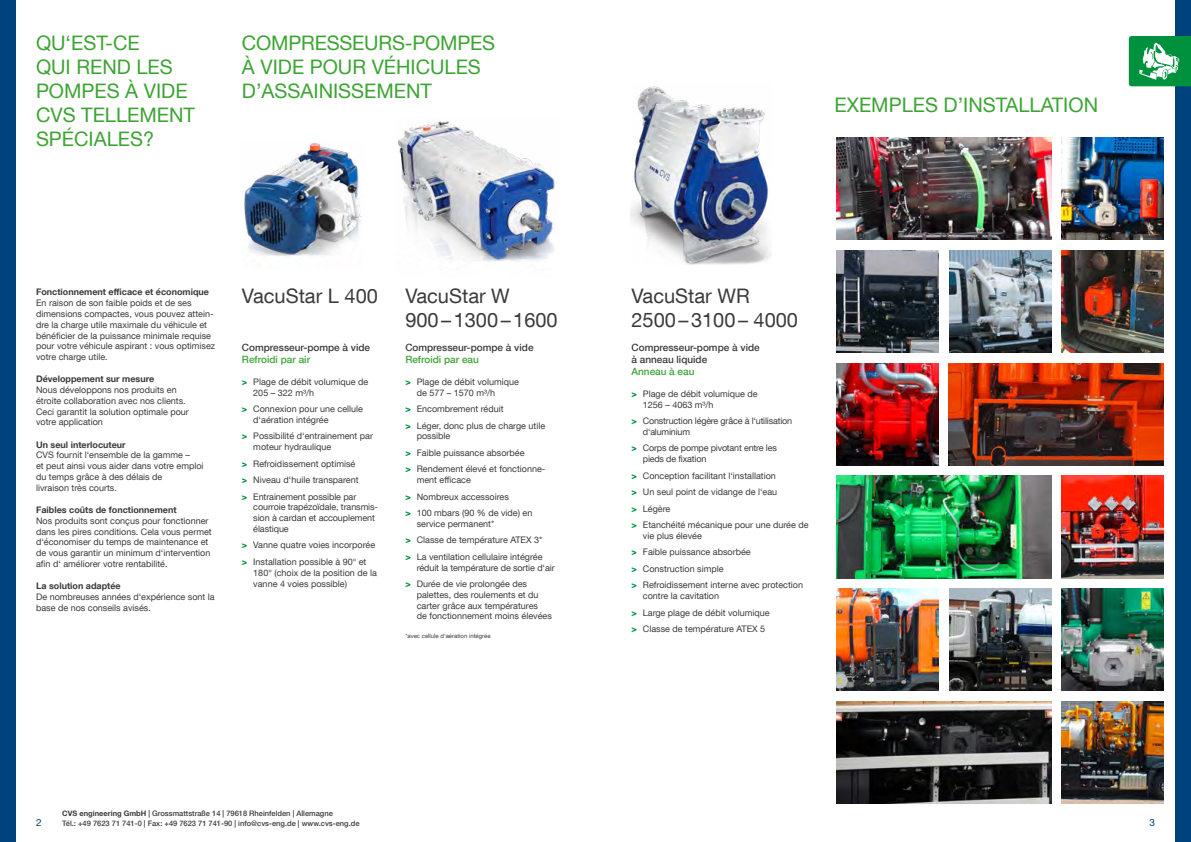
<style>
.page{position:relative;width:1191px;height:842px;background:#fff}
.page>*{position:absolute;margin:0;border:0;box-sizing:border-box;transform-origin:0 0}
.t1{font:20px/24px "Helvetica Neue LT Com";color:#3da434}
.t2{font:20px/24px "Helvetica Neue LT Com";color:#3b3b3a}
.t3{font:500 10px/12px "Helvetica Neue LT Com";color:#3b3b3a}
.t4{font:500 10px "Helvetica Neue LT Com";color:#3da434}
.t5{font:10px "Helvetica Neue LT Com";color:#00437c}
.t6{font:9px/10.8px "Helvetica Neue LT Com";color:#3b3b3a}
.t7{font:700 9px "Helvetica Neue LT Com";color:#3b3b3a}
.t8{font:9px/10.8px "Helvetica Neue LT Com";letter-spacing:-.02em;color:#3b3b3a}
.t9{font:500 7.5px/10px "Helvetica Neue LT Com";color:#3b3b3a}
.t10{font:6px "Helvetica Neue LT Com";color:#3b3b3a}
.s1{font-family:"Helvetica Neue";font-weight:900;font-stretch:expanded;color:#00913e}
.s2{font-weight:700}
</style>
<div class="page">
<div style="left:0;top:0;width:15px;height:842px;background:#00437c"></div>
<div style="left:1175px;top:0;width:16px;height:842px;background:#00437c"></div>
<img style="left:836px;top:138px;width:216px;height:102px">
<img style="left:1061px;top:138px;width:102px;height:102px">
<img style="left:836px;top:476px;width:216px;height:102px">
<img style="left:1061px;top:476px;width:102px;height:102px">
<img style="left:836px;top:701px;width:216px;height:102px">
<img style="left:1061px;top:701px;width:102px;height:102px">
<img style="left:948px;top:363px;width:215px;height:102px">
<img style="left:836px;top:363px;width:102px;height:102px">
<img style="left:1061px;top:251px;width:102px;height:102px">
<img style="left:836px;top:251px;width:102px;height:102px">
<img style="left:950px;top:251px;width:102px;height:102px">
<img style="left:1061px;top:589px;width:102px;height:102px">
<img style="left:836px;top:589px;width:102px;height:102px">
<img style="left:950px;top:589px;width:102px;height:102px">
<img style="left:244px;top:143px;width:118px;height:114px">
<img style="left:398px;top:121px;width:159px;height:148px">
<svg style="left:1128px;top:36px;width:63px;height:50px;background:#38a968"></svg>
<img style="left:630px;top:86px;width:141px;height:179px">
<h1 class="t1" style="left:36px;top:31px;width:160px">QU‘EST-CE<br>QUI REND LES<br>POMPES À VIDE<br>CVS TELLEMENT<br>SPÉCIALES?</h1>
<h1 class="t1" style="left:242px;top:31px;width:255px">COMPRESSEURS-POMPES<br>À VIDE POUR VÉHICULES<br>D’ASSAINISSEMENT</h1>
<p class="t7" style="left:36px;top:286px;width:174px">Fonctionnement efficace et économique</p>
<p class="t6" style="left:36px;top:297px;width:181px">En raison de son faible poids et de ses dimensions compactes, vous pouvez attein&shy;dre la charge utile maximale du véhicule et bénéficier de la puissance minimale requise pour votre véhicule aspirant : vous optimisez votre charge utile.</p>
<p class="t7" style="left:36px;top:373px;width:120px">Développement sur mesure</p>
<p class="t6" style="left:36px;top:384px;width:154px">Nous développons nos produits en étroite collaboration avec nos clients.<br>Ceci garantit la solution optimale pour votre application</p>
<p class="t7" style="left:36px;top:439px;width:91px">Un seul interlocuteur</p>
<p class="t6" style="left:36px;top:450px;width:169px">CVS fournit l‘ensemble de la gamme –<br>et peut ainsi vous aider dans votre emploi du temps grâce à des délais de<br>livraison très courts.</p>
<p class="t7" style="left:36px;top:504px;width:142px">Faibles coûts de fonctionnement</p>
<p class="t6" style="left:36px;top:515px;width:177px">Nos produits sont conçus pour fonctionner dans les pires conditions. Cela vous permet d‘économiser du temps de maintenance et de vous garantir un minimum d‘intervention afin d‘ améliorer votre rentabilité.</p>
<p class="t7" style="left:36px;top:580px;width:86px">La solution adaptée</p>
<p class="t6" style="left:36px;top:591px;width:180px">De nombreuses années d‘expérience sont la base de nos conseils avisés.</p>
<h1 class="t2" style="left:242px;top:284px;width:137px">VacuStar L 400</h1>
<p class="t3" style="left:242px;top:341px;width:130px">Compresseur-pompe à vide</p>
<p class="t4" style="left:242px;top:354px;width:70px">Refroidi par air</p>
<p class="t6" style="left:253px;top:376px;width:116px;text-indent:-11px"><span class="s1">&gt;</span> Plage de débit volumique de<br>205 – 322 m³/h</p>
<p class="t6" style="left:253px;top:403px;width:111px;text-indent:-11px"><span class="s1">&gt;</span> Connexion pour une cellule d‘aération intégrée</p>
<p class="t6" style="left:253px;top:430px;width:121px;text-indent:-11px"><span class="s1">&gt;</span> Possibilité d‘entrainement par moteur hydraulique</p>
<p class="t6" style="left:242px;top:455px;width:118px;line-height:16.5px"><span class="s1">&gt;</span> Refroidissement optimisé <span class="s1">&gt;</span> Niveau d‘huile transparent <span class="s1">&gt;</span> Entrainement possible par</p>
<p class="t6" style="left:253px;top:501px;width:126px">courroie trapézoïdale, transmis&shy;sion à cardan et accouplement élastique</p>
<p class="t6" style="left:242px;top:537px;width:135px;line-height:16.5px"><span class="s1">&gt;</span> Vanne quatre voies incorporée <span class="s1">&gt;</span> Installation possible à 90° et</p>
<p class="t6" style="left:253px;top:567px;width:125px">180° (choix de la position de la vanne 4 voies possible)</p>
<h1 class="t2" style="left:405px;top:284px;width:154px">VacuStar W<br>900–1300–1600</h1>
<p class="t3" style="left:405px;top:341px;width:130px">Compresseur-pompe à vide</p>
<p class="t4" style="left:405px;top:354px;width:75px">Refroidi par eau</p>
<p class="t6" style="left:417px;top:376px;width:104px;text-indent:-11px"><span class="s1">&gt;</span> Plage de débit volumique de 577 – 1570 m³/h</p>
<p class="t6" style="left:405px;top:400px;width:141px;line-height:16.5px"><span class="s1">&gt;</span> Encombrement réduit<br><span class="s1">&gt;</span> Léger, donc plus de charge utile</p>
<p class="t6" style="left:405px;top:428px;width:142px;line-height:16.5px;text-indent:11px">possible<br><span class="s1">&gt;</span> Faible puissance absorbée<br><span class="s1">&gt;</span> Rendement élevé et fonctionne-</p>
<p class="t6" style="left:405px;top:471px;width:129px;line-height:16.5px;text-indent:11px">ment efficace<br><span class="s1">&gt;</span> Nombreux accessoires<br><span class="s1">&gt;</span> 100 mbars (90 % de vide) en</p>
<p class="t6" style="left:405px;top:515px;width:139px;line-height:16.5px;text-indent:11px">service permanent*<br><span class="s1">&gt;</span> Classe de température ATEX 3* <span class="s1">&gt;</span> La ventilation cellulaire intégrée</p>
<p class="t6" style="left:405px;top:559px;width:151px;line-height:16.5px;text-indent:11px">réduit la température de sortie d‘air <span class="s1">&gt;</span> Durée de vie prolongée des</p>
<p class="t6" style="left:417px;top:589px;width:137px">palettes, des roulements et du carter grâce aux températures<br>de fonctionnement moins élevées</p>
<p class="t10" style="left:405px;top:632px;width:87px">*avec cellule d‘aération intégrée</p>
<h1 class="t1" style="left:834px;top:92px;width:265px">EXEMPLES D’INSTALLATION</h1>
<h1 class="t2" style="left:631px;top:284px;width:168px">VacuStar WR<br>2500–3100– 4000</h1>
<p class="t3" style="left:631px;top:341px;width:130px">Compresseur-pompe à vide à anneau liquide</p>
<p class="t4" style="left:631px;top:366px;width:64px">Anneau à eau</p>
<p class="t6" style="left:643px;top:388px;width:116px;text-indent:-11px"><span class="s1">&gt;</span> Plage de débit volumique de<br>1256 – 4063 m³/h</p>
<p class="t8" style="left:643px;top:415px;width:151px;text-indent:-11px"><span class="s1">&gt;</span> Construction légère grâce à l‘utilisation d‘aluminium</p>
<p class="t8" style="left:643px;top:442px;width:135px;text-indent:-11px"><span class="s1">&gt;</span> Corps de pompe pivotant entre les pieds de fixation</p>
<p class="t6" style="left:631px;top:467px;width:179px;line-height:16.5px"><span class="s1">&gt;</span> Conception facilitant l‘installation<br><span class="s1">&gt;</span> Un seul point de vidange de l‘eau<br><span class="s1">&gt;</span> Légère<br><span class="s1">&gt;</span> Etanchéité mécanique pour une durée de</p>
<p class="t6" style="left:631px;top:527px;width:173px;line-height:16.5px;text-indent:11px">vie plus élevée<br><span class="s1">&gt;</span> Faible puissance absorbée<br><span class="s1">&gt;</span> Construction simple<br><span class="s1">&gt;</span> Refroidissement interne avec protection</p>
<p class="t6" style="left:631px;top:587px;width:140px;line-height:16.5px;text-indent:11px">contre la cavitation<br><span class="s1">&gt;</span> Large plage de débit volumique <span class="s1">&gt;</span> Classe de température ATEX 5</p>
<p class="t9" style="left:62px;top:808px;width:299px"><span class="s2">CVS engineering GmbH</span> | Grossmattstraße 14 | 79618 Rheinfelden | Allemagne<br>Tél.: +49 7623 71 741-0 | Fax: +49 7623 71 741-90 | info@cvs-eng.de | www.cvs-eng.de</p>
<p class="t5" style="left:36px;top:816px;width:7px">2</p>
<p class="t5" style="left:1149px;top:816px;width:7px">3</p>
</div>
